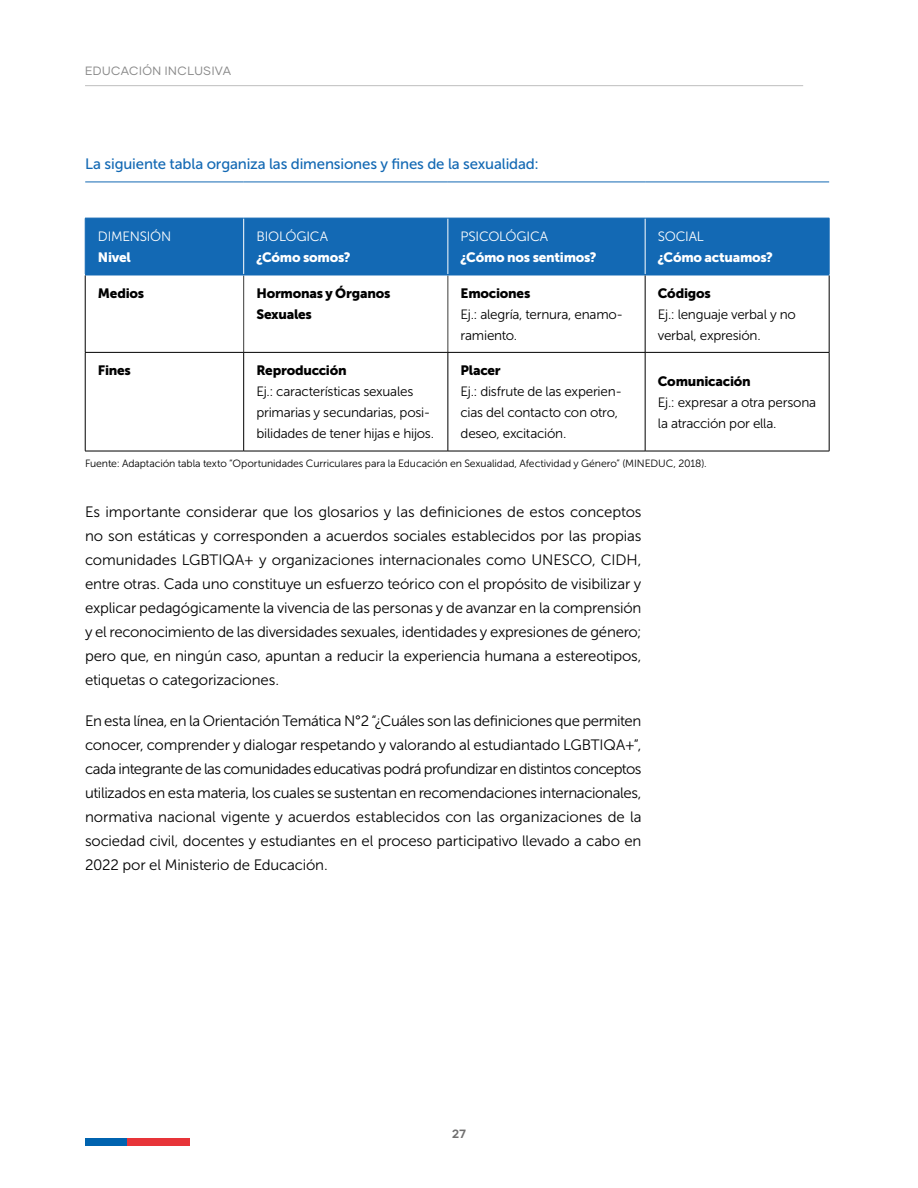
<style>
.page{position:relative;width:918px;height:1188px;background:#fff}
.page>*{position:absolute;margin:0;border:0;box-sizing:border-box;transform-origin:0 0}
.t1{font:15px/24px "Museo Sans 300";letter-spacing:-.01em;color:#000;text-align:justify}
.t2{font:15px "Museo Sans 500";letter-spacing:-.01em;color:#1369b4}
.t3{font:13.5px/21px "Museo Sans 300";letter-spacing:-.02em;color:#000}
.t4{font:13.5px/21px "Museo Sans 900";letter-spacing:-.015em;color:#000}
.t5{font:13.5px "Museo Sans 900";letter-spacing:-.02em;color:#fff}
.t6{font:13.5px "Museo Sans 300";letter-spacing:-.015em;color:#fff}
.t7{font:12px "Gilmer";letter-spacing:.04em;color:#878787}
.t8{font:700 12px "Gilmer";color:#706f6f}
.t9{font:10.5px "Museo Sans 300";letter-spacing:-.01em;color:#000}
</style>
<div class="page">
<hr style="left:85px;top:85px;width:718px;height:1px;background:#c6c6c6">
<div style="left:85px;top:1138px;width:43px;height:7px;background:#0063af"></div>
<div style="left:128px;top:1138px;width:62px;height:7px;background:#e73439"></div>
<div style="left:86px;top:219px;width:743px;height:55px;background:#1369b4"></div>
<hr style="left:85px;top:182px;width:159px;height:1px;background:#1369b4">
<hr style="left:244px;top:182px;width:204px;height:1px;background:#1369b4">
<hr style="left:448px;top:182px;width:197px;height:1px;background:#1369b4">
<hr style="left:645px;top:182px;width:184px;height:1px;background:#1369b4">
<hr style="left:243px;top:275px;width:1px;height:77px;background:#3c3c3b">
<hr style="left:448px;top:275px;width:1px;height:77px;background:#3c3c3b">
<hr style="left:243px;top:218px;width:1px;height:56px;background:#fff">
<hr style="left:447px;top:218px;width:1px;height:56px;background:#fff">
<hr style="left:645px;top:218px;width:1px;height:56px;background:#fff">
<hr style="left:85px;top:218px;width:159px;height:1px;background:#1369b4">
<hr style="left:85px;top:218px;width:1px;height:56px;background:#1369b4">
<hr style="left:244px;top:218px;width:204px;height:1px;background:#1369b4">
<hr style="left:448px;top:218px;width:197px;height:1px;background:#1369b4">
<hr style="left:645px;top:218px;width:184px;height:1px;background:#1369b4">
<hr style="left:829px;top:218px;width:1px;height:56px;background:#1369b4">
<hr style="left:85px;top:274px;width:159px;height:1px;background:#1369b4">
<hr style="left:244px;top:274px;width:204px;height:1px;background:#1369b4">
<hr style="left:448px;top:274px;width:197px;height:1px;background:#1369b4">
<hr style="left:645px;top:274px;width:184px;height:1px;background:#1369b4">
<hr style="left:85px;top:275px;width:1px;height:77px;background:#000">
<hr style="left:645px;top:275px;width:1px;height:77px;background:#000">
<hr style="left:829px;top:275px;width:1px;height:77px;background:#000">
<hr style="left:85px;top:352px;width:159px;height:1px;background:#000">
<hr style="left:85px;top:353px;width:1px;height:98px;background:#000">
<hr style="left:244px;top:352px;width:204px;height:1px;background:#000">
<hr style="left:243px;top:353px;width:1px;height:98px;background:#000">
<hr style="left:448px;top:352px;width:197px;height:1px;background:#000">
<hr style="left:448px;top:353px;width:1px;height:98px;background:#000">
<hr style="left:645px;top:352px;width:184px;height:1px;background:#000">
<hr style="left:645px;top:353px;width:1px;height:98px;background:#000">
<hr style="left:829px;top:353px;width:1px;height:98px;background:#000">
<hr style="left:85px;top:451px;width:159px;height:1px;background:#000">
<hr style="left:244px;top:451px;width:204px;height:1px;background:#000">
<hr style="left:448px;top:451px;width:197px;height:1px;background:#000">
<hr style="left:645px;top:451px;width:184px;height:1px;background:#000">
<p class="t7" style="left:85px;top:64px;width:148px">EDUCACIÓN INCLUSIVA</p>
<p class="t2" style="left:85px;top:155px;width:455px">La siguiente tabla organiza las dimensiones y fines de la sexualidad:</p>
<p class="t6" style="left:98px;top:229px;width:75px">DIMENSIÓN</p>
<p class="t5" style="left:98px;top:250px;width:34px">Nivel</p>
<p class="t6" style="left:256px;top:229px;width:73px">BIOLÓGICA</p>
<p class="t5" style="left:256px;top:250px;width:96px">¿Cómo somos?</p>
<p class="t6" style="left:461px;top:229px;width:89px">PSICOLÓGICA</p>
<p class="t5" style="left:461px;top:250px;width:138px">¿Cómo nos sentimos?</p>
<p class="t4" style="left:98px;top:282px;width:48px">Medios</p>
<p class="t4" style="left:256px;top:282px;width:136px">Hormonas y Órganos<br>Sexuales</p>
<p class="t4" style="left:461px;top:282px;width:71px">Emociones</p>
<p class="t3" style="left:461px;top:304px;width:164px">Ej.: alegría, ternura, enamo&shy;ramiento.</p>
<p class="t6" style="left:658px;top:229px;width:47px">SOCIAL</p>
<p class="t5" style="left:658px;top:250px;width:117px">¿Cómo actuamos?</p>
<p class="t4" style="left:658px;top:282px;width:54px">Códigos</p>
<p class="t3" style="left:658px;top:304px;width:139px">Ej.: lenguaje verbal y no verbal, expresión.</p>
<p class="t4" style="left:98px;top:360px;width:34px">Fines</p>
<p class="t4" style="left:256px;top:360px;width:92px">Reproducción</p>
<p class="t3" style="left:256px;top:381px;width:179px">Ej.: características sexuales primarias y secundarias, posi&shy;bilidades de tener hijas e hijos.</p>
<p class="t4" style="left:461px;top:360px;width:42px">Placer</p>
<p class="t3" style="left:461px;top:381px;width:163px">Ej.: disfrute de las experien&shy;cias del contacto con otro, deseo, excitación.</p>
<p class="t4" style="left:658px;top:371px;width:94px">Comunicación</p>
<p class="t3" style="left:658px;top:392px;width:160px">Ej.: expresar a otra persona la atracción por ella.</p>
<p class="t9" style="left:85px;top:458px;width:623px">Fuente: Adaptación tabla texto “Oportunidades Curriculares para la Educación en Sexualidad, Afectividad y Género” (MINEDUC, 2018).</p>
<p class="t1" style="left:85px;top:500px;width:558px">Es importante considerar que los glosarios y las definiciones de estos conceptos no son estáticas y corresponden a acuerdos sociales establecidos por las propias comunidades LGBTIQA+ y organizaciones internacionales como UNESCO, CIDH, entre otras. Cada uno constituye un esfuerzo teórico con el propósito de visibilizar y explicar pedagógicamente la vivencia de las personas y de avanzar en la comprensión y el reconocimiento de las diversidades sexuales, identidades y expresiones de género; pero que, en ningún caso, apuntan a reducir la experiencia humana a estereotipos, etiquetas o categorizaciones.</p>
<p class="t1" style="left:85px;top:709px;width:558px">En esta línea, en la Orientación Temática N°2 “¿Cuáles son las definiciones que permiten conocer, comprender y dialogar respetando y valorando al estudiantado LGBTIQA+”, cada integrante de las comunidades educativas podrá profundizar en distintos conceptos utilizados en esta materia, los cuales se sustentan en recomendaciones internacionales, normativa nacional vigente y acuerdos establecidos con las organizaciones de la sociedad civil, docentes y estudiantes en el proceso participativo llevado a cabo en 2022 por el Ministerio de Educación.</p>
<p class="t8" style="left:452px;top:1126px;width:15px">27</p>
</div>
